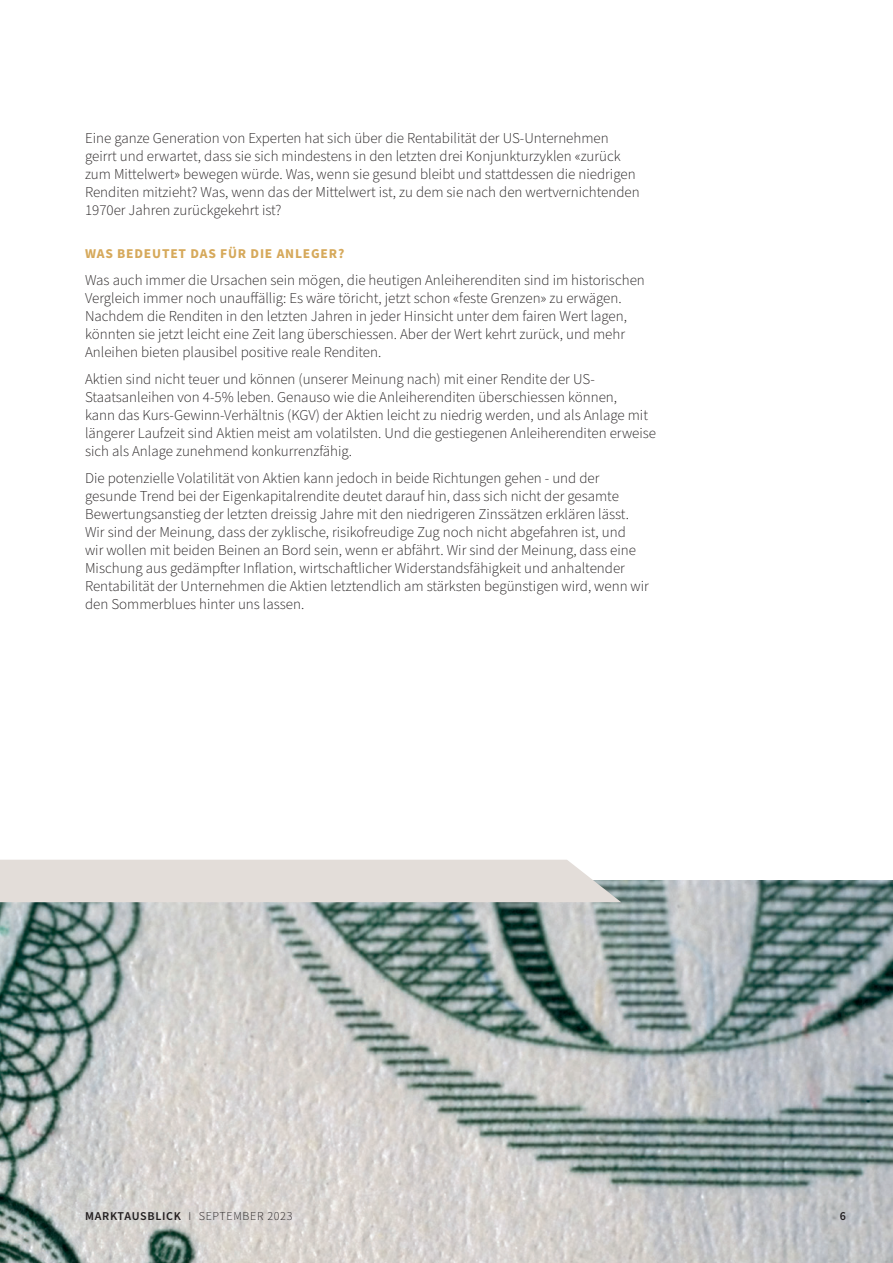
<style>
.page{position:relative;width:893px;height:1263px;background:#fff}
.page>*{position:absolute;margin:0;border:0;box-sizing:border-box;transform-origin:0 0}
.Body_copy{font:300 15px/18px "Source Sans Pro";color:#231f20}
.Title_-_subsections___categories{font:700 13.5px "Source Sans Pro";letter-spacing:.06em;color:#d6a95b}
.t1{font:300 12px "Source Sans Pro";letter-spacing:.06em;color:#231f20}
.t2{font:600 12px "Source Sans Pro";color:#231f20}
.s1{font-weight:600}
</style>
<div class="page">
<img style="left:0;top:881px;width:893px;height:382px">
<div style="left:0;top:860px;width:621px;height:42px;background:#e3ddd9"></div>
<p class="Body_copy" style="left:85px;top:129px;width:556px">Eine ganze Generation von Experten hat sich über die Rentabilität der US-Unternehmen geirrt und erwartet, dass sie sich mindestens in den letzten drei Konjunkturzyklen «zurück zum Mittelwert» bewegen würde. Was, wenn sie gesund bleibt und stattdessen die niedrigen Renditen mitzieht? Was, wenn das der Mittelwert ist, zu dem sie nach den wertvernichtenden 1970er Jahren zurückgekehrt ist?</p>
<p class="Title_-_subsections___categories" style="left:85px;top:244px;width:261px">WAS BEDEUTET DAS FÜR DIE ANLEGER?</p>
<p class="Body_copy" style="left:85px;top:272px;width:561px">Was auch immer die Ursachen sein mögen, die heutigen Anleiherenditen sind im historischen Vergleich immer noch unauffällig: Es wäre töricht, jetzt schon «feste Grenzen» zu erwägen.<br>Nachdem die Renditen in den letzten Jahren in jeder Hinsicht unter dem fairen Wert lagen, könnten sie jetzt leicht eine Zeit lang überschiessen. Aber der Wert kehrt zurück, und mehr Anleihen bieten plausibel positive reale Renditen.</p>
<p class="Body_copy" style="left:85px;top:371px;width:573px">Aktien sind nicht teuer und können (unserer Meinung nach) mit einer Rendite der US-Staatsanleihen von 4-5% leben. Genauso wie die Anleiherenditen überschiessen können,<br>kann das Kurs-Gewinn-Verhältnis (KGV) der Aktien leicht zu niedrig werden, und als Anlage mit längerer Laufzeit sind Aktien meist am volatilsten. Und die gestiegenen Anleiherenditen erweise sich als Anlage zunehmend konkurrenzfähig.</p>
<p class="Body_copy" style="left:85px;top:470px;width:565px">Die potenzielle Volatilität von Aktien kann jedoch in beide Richtungen gehen - und der gesunde Trend bei der Eigenkapitalrendite deutet darauf hin, dass sich nicht der gesamte Bewertungsanstieg der letzten dreissig Jahre mit den niedrigeren Zinssätzen erklären lässt.<br>Wir sind der Meinung, dass der zyklische, risikofreudige Zug noch nicht abgefahren ist, und<br>wir wollen mit beiden Beinen an Bord sein, wenn er abfährt. Wir sind der Meinung, dass eine Mischung aus gedämpfter Inflation, wirtschaftlicher Widerstandsfähigkeit und anhaltender Rentabilität der Unternehmen die Aktien letztendlich am stärksten begünstigen wird, wenn wir den Sommerblues hinter uns lassen.</p>
<p class="t1" style="left:85px;top:1207px;width:209px"><span class="s1">MARKTAUSBLICK</span> I SEPTEMBER 2023</p>
<p class="t2" style="left:840px;top:1208px;width:8px">6</p>
</div>
